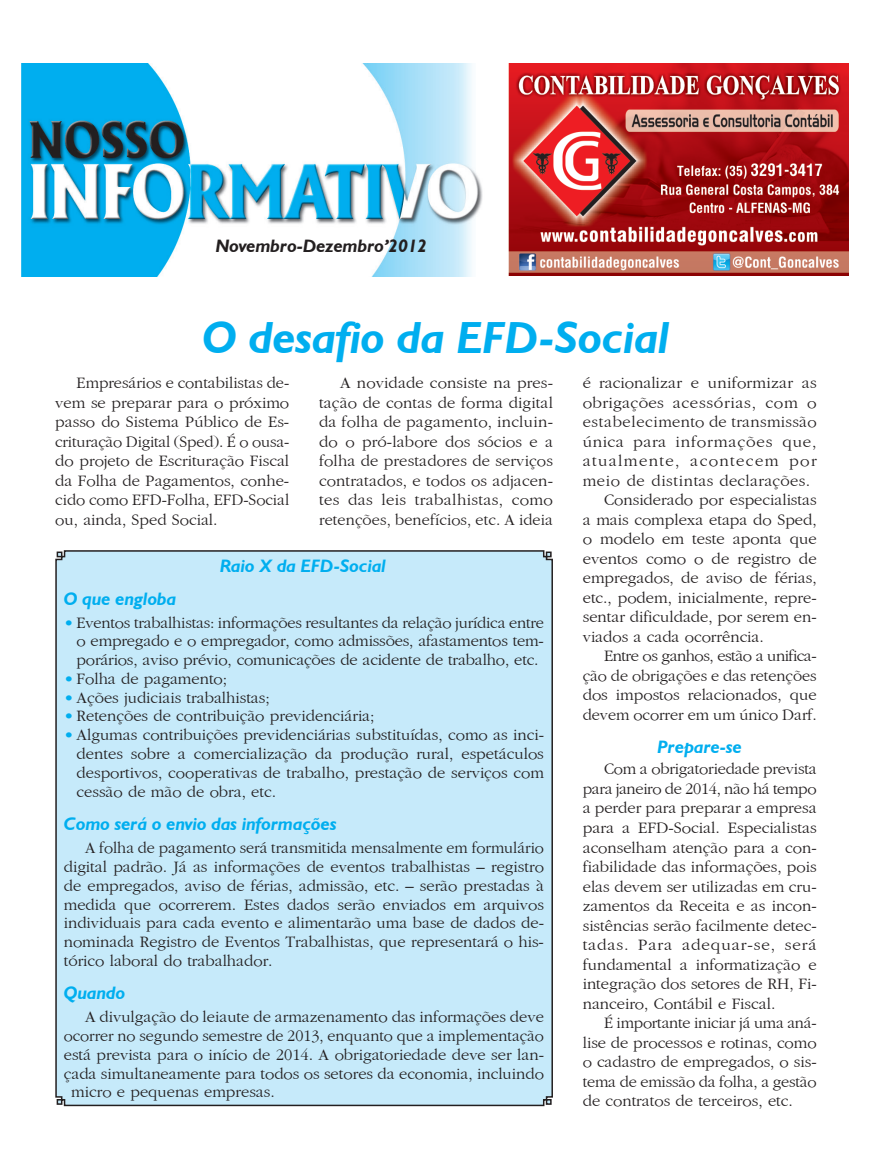
<style>
.page{position:relative;width:872px;height:1170px;background:#fff}
.page>*{position:absolute;margin:0;border:0;box-sizing:border-box;transform-origin:0 0}
.t1{font:italic 700 45px "Humanist 521 BT";color:#00aeef}
.t2{font:italic 700 18px "Humanist 521 BT";color:#00aeef}
.t3{font:italic 700 18px "Humanist 521 BT";color:#231f20}
.t4{font:16.5px/19.5px "Gatineau Plain";color:#231f20;text-align:justify}
.t5{font:16.5px "Gatineau Plain";letter-spacing:.02em;color:#231f20}
.t6{font:16.5px "Gatineau Plain";letter-spacing:-.03em;color:#231f20}
.t7{font:16.5px "Gatineau Plain";letter-spacing:.04em;color:#231f20}
.t8{font:16.5px "Gatineau Plain";letter-spacing:.05em;color:#231f20}
.t9{font:16.5px "Gatineau Plain";letter-spacing:.08em;color:#231f20}
.s1{color:#00aeef}
</style>
<div class="page">
<img style="left:21px;top:64px;width:828px;height:212px">
<div style="left:55px;top:550px;width:498px;height:556px;background:#c6eafa"></div>
<img style="left:508px;top:64px;width:340px;height:211px">
<p class="t3" style="left:216px;top:235px;width:213px">Novembro-Dezembro’2012</p>
<h1 class="t1" style="left:202px;top:310px;width:468px">O desafio da EFD-Social</h1>
<p class="t4" style="left:55px;top:373px;width:235px;text-indent:21px">Empresários e contabilistas de&shy;vem se preparar para o próximo passo do Sistema Público de Es&shy;crituração Digital (Sped). É o ousa&shy;do projeto de Escrituração Fiscal da Folha de Pagamentos, conhe&shy;cido como EFD-Folha, EFD-Social ou, ainda, Sped Social.</p>
<p class="t4" style="left:319px;top:373px;width:235px;text-indent:21px">A novidade consiste na pres&shy;tação de contas de forma digital da folha de pagamento, incluin&shy;do o pró-labore dos sócios e a folha de prestadores de serviços contratados, e todos os adjacen&shy;tes das leis trabalhistas, como retenções, benefícios, etc. A ideia</p>
<p class="t2" style="left:220px;top:555px;width:167px">Raio X da EFD-Social</p>
<p class="t2" style="left:64px;top:587px;width:114px">O que engloba</p>
<p class="t4" style="left:77px;top:613px;width:469px;line-height:18.8px;text-indent:-13px"><span class="s1">•</span> Eventos trabalhistas: informações resultantes da relação jurídica entre o empregado e o empregador, como admissões, afastamentos tem&shy;porários, aviso prévio, comunicações de acidente de trabalho, etc.</p>
<p class="t4" style="left:64px;top:669px;width:165px"><span class="s1">•</span>Folha de pagamento;</p>
<p class="t4" style="left:64px;top:688px;width:207px"><span class="s1">•</span>Ações judiciais trabalhistas;</p>
<p class="t4" style="left:64px;top:706px;width:312px"><span class="s1">•</span>Retenções de contribuição previdenciária;</p>
<p class="t4" style="left:77px;top:725px;width:469px;line-height:18.8px;text-indent:-13px"><span class="s1">•</span>Algumas contribuições previdenciárias substituídas, como as inci&shy;dentes sobre a comercialização da produção rural, espetáculos desportivos, cooperativas de trabalho, prestação de serviços com cessão de mão de obra, etc.</p>
<p class="t2" style="left:64px;top:812px;width:274px">Como será o envio das informações</p>
<p class="t4" style="left:64px;top:839px;width:482px;line-height:18.8px;text-indent:21px">A folha de pagamento será transmitida mensalmente em formulário digital padrão. Já as informações de eventos trabalhistas – registro de empregados, aviso de férias, admissão, etc. – serão prestadas à medida que ocorrerem. Estes dados serão enviados em arquivos individuais para cada evento e alimentarão uma base de dados de&shy;nominada Registro de Eventos Trabalhistas, que representará o his&shy;tórico laboral do trabalhador.</p>
<p class="t2" style="left:64px;top:981px;width:63px">Quando</p>
<p class="t4" style="left:85px;top:1007px;width:460px">A divulgação do leiaute de armazenamento das informações deve</p>
<p class="t4" style="left:64px;top:1026px;width:481px">ocorrer no segundo semestre de 2013, enquanto que a implementação</p>
<p class="t4" style="left:64px;top:1044px;width:482px">está prevista para o início de 2014. A obrigatoriedade deve ser lan-</p>
<p class="t4" style="left:64px;top:1063px;width:481px">çada simultaneamente para todos os setores da economia, incluindo</p>
<p class="t4" style="left:71px;top:1082px;width:205px">micro e pequenas empresas.</p>
<p class="t5" style="left:583px;top:374px;width:235px">é racionalizar e uniformizar as</p>
<p class="t7" style="left:583px;top:393px;width:235px">obrigações acessórias, com o</p>
<p class="t5" style="left:583px;top:413px;width:235px">estabelecimento de transmissão</p>
<p class="t8" style="left:583px;top:432px;width:235px">única para informações que,</p>
<p class="t9" style="left:583px;top:452px;width:235px">atualmente, acontecem por</p>
<p class="t5" style="left:583px;top:471px;width:229px">meio de distintas declarações.</p>
<p class="t4" style="left:604px;top:490px;width:214px">Considerado por especialistas</p>
<p class="t4" style="left:583px;top:510px;width:235px">a mais complexa etapa do Sped,</p>
<p class="t4" style="left:583px;top:529px;width:235px">o modelo em teste aponta que</p>
<p class="t4" style="left:583px;top:549px;width:235px">eventos como o de registro de</p>
<p class="t4" style="left:583px;top:568px;width:235px">empregados, de aviso de férias,</p>
<p class="t4" style="left:583px;top:588px;width:235px">etc., podem, inicialmente, repre-</p>
<p class="t4" style="left:583px;top:607px;width:235px">sentar dificuldade, por serem en-</p>
<p class="t4" style="left:583px;top:627px;width:182px">viados a cada ocorrência.</p>
<p class="t6" style="left:604px;top:647px;width:214px">Entre os ganhos, estão a unifica-</p>
<p class="t4" style="left:583px;top:666px;width:235px">ção de obrigações e das retenções</p>
<p class="t4" style="left:583px;top:685px;width:235px">dos impostos relacionados, que</p>
<p class="t4" style="left:583px;top:705px;width:235px">devem ocorrer em um único Darf.</p>
<p class="t2" style="left:657px;top:735px;width:86px">Prepare-se</p>
<p class="t4" style="left:583px;top:759px;width:235px;text-indent:21px">Com a obrigatoriedade prevista para janeiro de 2014, não há tempo a perder para preparar a empresa para a EFD-Social. Especialistas aconselham atenção para a con&shy;fiabilidade das informações, pois elas devem ser utilizadas em cru&shy;zamentos da Receita e as incon&shy;sistências serão facilmente detec&shy;tadas. Para adequar-se, será fundamental a informatização e integração dos setores de RH, Fi&shy;nanceiro, Contábil e Fiscal.</p>
<p class="t4" style="left:583px;top:1013px;width:235px;text-indent:21px">É importante iniciar já uma aná&shy;lise de processos e rotinas, como o cadastro de empregados, o sis&shy;tema de emissão da folha, a gestão de contratos de terceiros, etc.</p>
</div>
